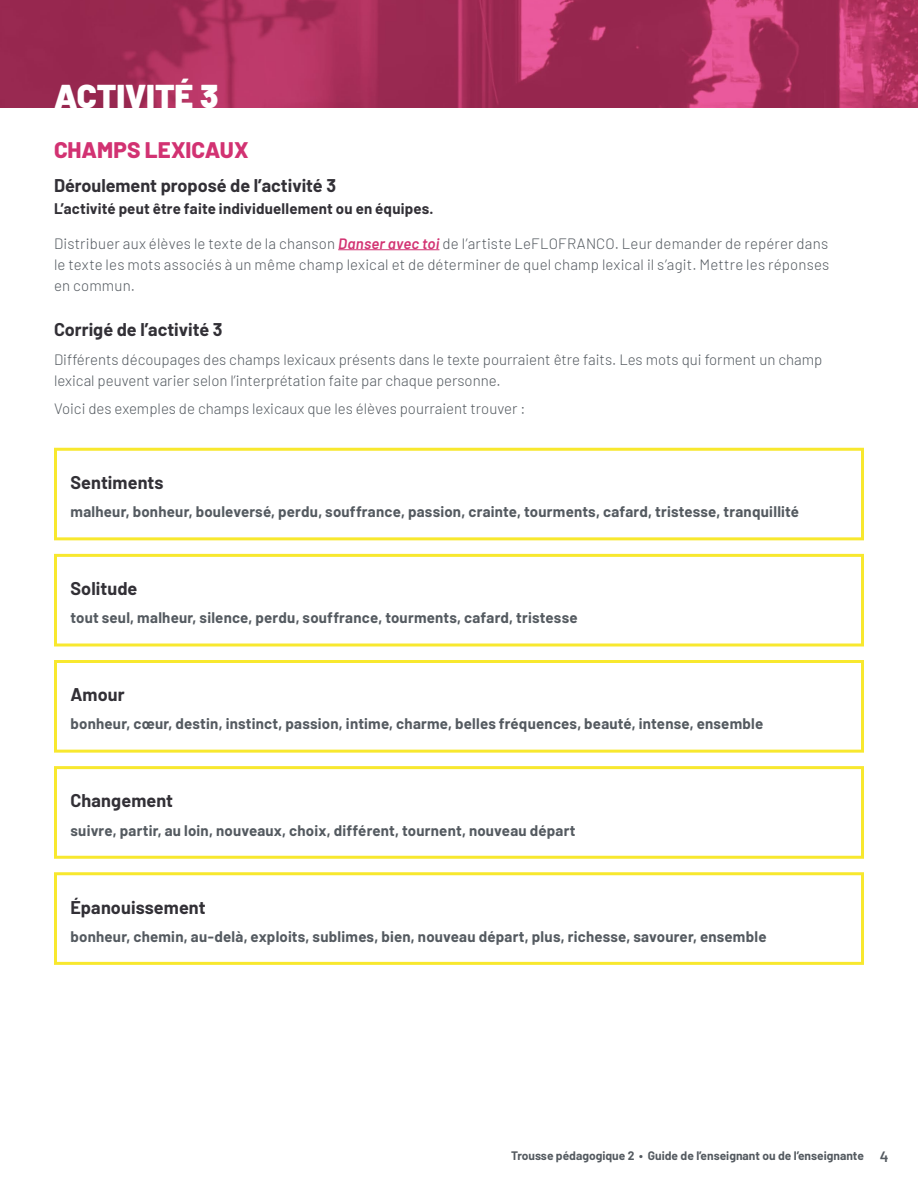
<style>
.page{position:relative;width:918px;height:1188px;background:#fff}
.page>*{position:absolute;margin:0;border:0;box-sizing:border-box;transform-origin:0 0}
.t1{font:900 33px "Barlow";color:#fff}
.t2{font:800 22.5px "Barlow";color:#d23272}
.texte_activites{font:700 18px "Barlow";color:#323036}
.t3{font:300 15px/21.3px "Barlow";color:#545a60;text-align:justify}
.texte_activites-2{font:700 15px "Barlow";letter-spacing:.015em;color:#545a60}
.t4{font:700 15px "Barlow";letter-spacing:.015em;color:#323036}
.t5{font:700 12px "Barlow";color:#545a60}
.s1{font-weight:600;font-style:italic;color:#d23272}
.s2{font-weight:600;font-size:15px}
</style>
<div class="page">
<hr style="left:338px;top:249px;width:101px;height:1px;background:#d23272">
<img style="left:0;top:0;width:918px;height:108px">
<div style="left:54px;top:448px;width:810px;height:92px;border:3px solid #f8e82e"></div>
<div style="left:54px;top:554px;width:810px;height:92px;border:3px solid #f8e82e"></div>
<div style="left:54px;top:660px;width:810px;height:93px;border:3px solid #f8e82e"></div>
<div style="left:54px;top:766px;width:810px;height:93px;border:3px solid #f8e82e"></div>
<div style="left:54px;top:872px;width:810px;height:93px;border:3px solid #f8e82e"></div>
<h1 class="t1" style="left:54px;top:71px;width:166px">ACTIVITÉ 3</h1>
<h2 class="t2" style="left:54px;top:133px;width:196px">CHAMPS LEXICAUX</h2>
<h3 class="texte_activites" style="left:54px;top:173px;width:284px">Déroulement proposé de l’activité 3</h3>
<h3 class="t4" style="left:54px;top:197px;width:381px">L’activité peut être faite individuellement ou en équipes.</h3>
<h3 class="t3" style="left:54px;top:231px;width:777px">Distribuer aux élèves le texte de la chanson <span class="s1">Danser avec toi</span> de l’artiste LeFLOFRANCO. Leur demander de repérer dans le texte les mots associés à un même champ lexical et de déterminer de quel champ lexical il s’agit. Mettre les réponses en commun.</h3>
<h2 class="texte_activites" style="left:54px;top:317px;width:170px">Corrigé de l’activité 3</h2>
<h2 class="t3" style="left:54px;top:347px;width:770px">Différents découpages des champs lexicaux présents dans le texte pourraient être faits. Les mots qui forment un champ lexical peuvent varier selon l’interprétation faite par chaque personne.</h2>
<h2 class="t3" style="left:54px;top:397px;width:473px">Voici des exemples de champs lexicaux que les élèves pourraient trouver :</h2>
<p class="texte_activites" style="left:70px;top:469px;width:94px">Sentiments</p>
<p class="texte_activites-2" style="left:70px;top:501px;width:730px">malheur, bonheur, bouleversé, perdu, souffrance, passion, crainte, tourments, cafard, tristesse, tranquillité</p>
<p class="texte_activites" style="left:70px;top:575px;width:68px">Solitude</p>
<p class="texte_activites-2" style="left:70px;top:607px;width:509px">tout seul, malheur, silence, perdu, souffrance, tourments, cafard, tristesse</p>
<p class="texte_activites" style="left:70px;top:681px;width:56px">Amour</p>
<p class="texte_activites-2" style="left:70px;top:713px;width:694px">bonheur, cœur, destin, instinct, passion, intime, charme, belles fréquences, beauté, intense, ensemble</p>
<p class="texte_activites" style="left:70px;top:788px;width:104px">Changement</p>
<p class="texte_activites-2" style="left:70px;top:819px;width:507px">suivre, partir, au loin, nouveaux, choix, différent, tournent, nouveau départ</p>
<p class="texte_activites" style="left:70px;top:894px;width:137px">Épanouissement</p>
<p class="texte_activites-2" style="left:70px;top:925px;width:698px">bonheur, chemin, au-delà, exploits, sublimes, bien, nouveau départ, plus, richesse, savourer, ensemble</p>
<p class="t5" style="left:511px;top:1147px;width:379px">Trousse pédagogique 2 • Guide de l’enseignant ou de l’enseignante <span class="s2">4</span></p>
</div>
